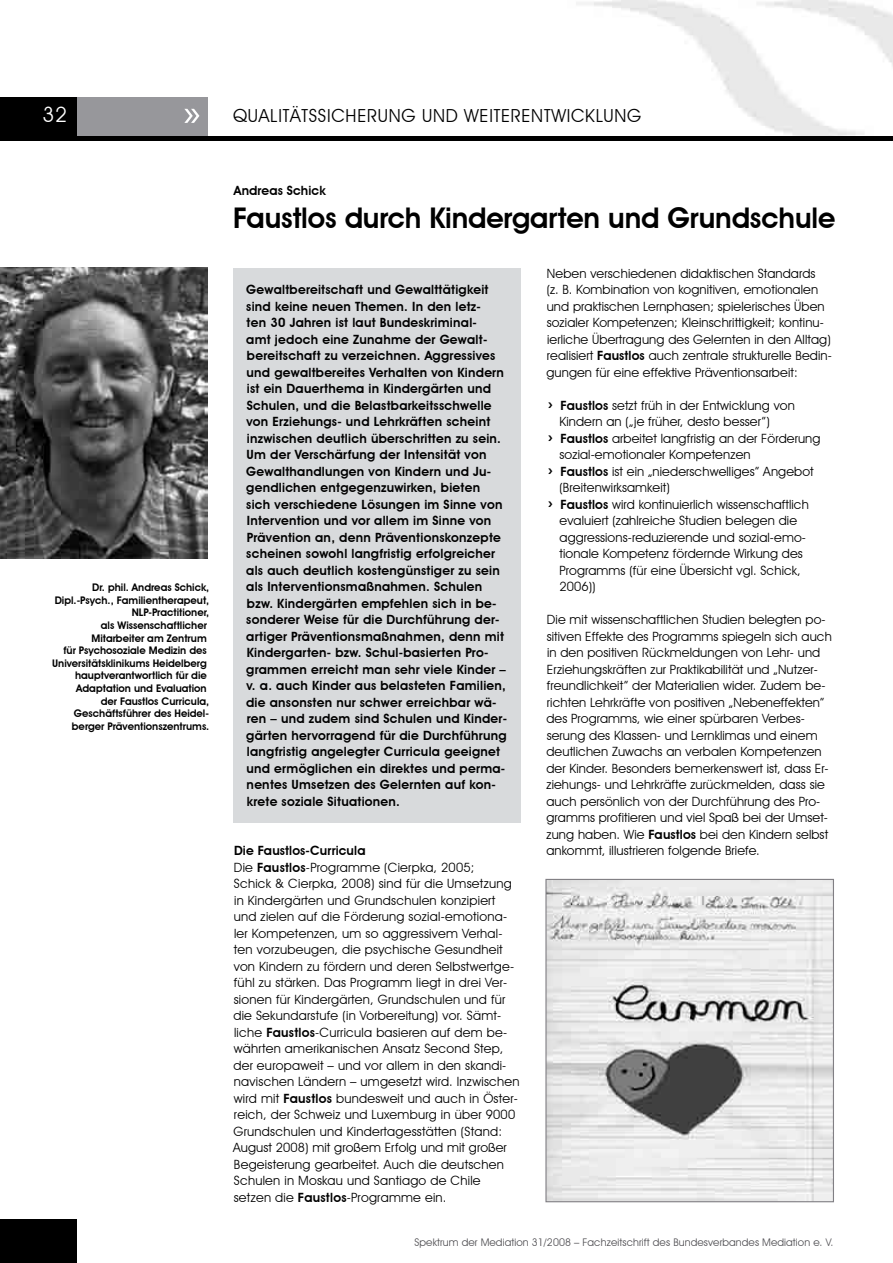
<style>
.page{position:relative;width:893px;height:1263px;background:#fff}
.page>*{position:absolute;margin:0;border:0;box-sizing:border-box;transform-origin:0 0}
.t1{font:600 28.5px "Avant Garde IT Cby BT";letter-spacing:-.005em;color:#000}
.t2{font:21px "Avant Garde IT Cby BT";color:#fff}
.t3{font:18px "Avant Garde IT Cby BT";letter-spacing:.04em;color:#000}
.t4{font:600 18px/33px "Avant Garde IT Cby BT";color:#000;text-align:justify}
.t5{font:12.75px/16.5px "Avant Garde IT Cby BT";letter-spacing:.01em;color:#000}
.t6{font:600 12.75px/16.5px "Avant Garde IT Cby BT";letter-spacing:.02em;color:#000}
.t7{font:600 10.5px/12.6px "Avant Garde IT Cby BT";color:#000;text-align:right}
.t8{font:10.5px "Avant Garde IT Cby BT";letter-spacing:.01em;color:#504f53}
.s1{font-weight:600}
</style>
<div class="page">
<div style="left:0;top:1219px;width:77px;height:44px;background:#000"></div>
<div style="left:0;top:98px;width:77px;height:38px;background:#000"></div>
<div style="left:77px;top:98px;width:130px;height:38px;background:#97979b"></div>
<hr style="left:0;top:136px;width:893px;height:4px;background:#000">
<svg style="left:184px;top:109px;width:15px;height:14px"></svg>
<img style="left:0;top:268px;width:207px;height:290px">
<div style="left:233px;top:268px;width:287px;height:554px;background:#d8dadc"></div>
<img style="left:547px;top:881px;width:285px;height:319px">
<div style="left:545px;top:879px;width:289px;height:323px;border:1px solid #817f84"></div>
<h2 class="t2" style="left:42px;top:102px;width:26px">32</h2>
<h3 class="t3" style="left:233px;top:104px;width:35px">qUALIT</h3>
<h3 class="t3" style="left:290px;top:104px;width:48px">ÄTSSICHER</h3>
<h3 class="t3" style="left:378px;top:104px;width:98px">UNG UND wEITERENT</h3>
<h3 class="t3" style="left:551px;top:104px;width:91px">WICKLUNG</h3>
<p class="t6" style="left:234px;top:182px;width:93px">Andreas Schick</p>
<p class="t7" style="left:52px;top:581px;width:159px">Dr. phil. Andreas Schick,<br>Dipl.-Psych., Familientherapeut,<br>NLP-Practitioner,<br>als Wissenschaftlicher<br>Mitarbeiter am Zentrum<br>für Psychosoziale Medizin des<br>Universitätsklinikums Heidelberg hauptverantwortlich für die<br>Adaptation und Evaluation<br>der Faustlos Curricula,<br>Geschäftsführer des Heidel&shy;berger Präventionszentrums.</p>
<h1 class="t1" style="left:233px;top:201px;width:604px">Faustlos durch Kindergarten und Grundschule</h1>
<p class="t6" style="left:246px;top:281px;width:262px">Gewaltbereitschaft und Gewalttätigkeit sind keine neuen Themen. In den letz-<br>ten 30 Jahren ist laut Bundeskriminal-<br>amt jedoch eine Zunahme der Gewalt&shy;bereitschaft zu verzeichnen. Aggressives und gewaltbereites Verhalten von Kindern ist ein Dauerthema in Kindergärten und Schulen, und die Belastbarkeitsschwelle von Erziehungs- und Lehrkräften scheint inzwischen deutlich überschritten zu sein.<br>Um der Verschärfung der Intensität von Gewalthandlungen von Kindern und Ju&shy;gendlichen entgegenzuwirken, bieten sich verschiedene Lösungen im Sinne von Intervention und vor allem im Sinne von Prävention an, denn Präventionskonzepte scheinen sowohl langfristig erfolgreicher als auch deutlich kostengünstiger zu sein als Interventionsmaßnahmen. Schulen bzw. Kindergärten empfehlen sich in be&shy;sonderer Weise für die Durchführung der&shy;artiger Präventionsmaßnahmen, denn mit Kindergarten- bzw. Schul-basierten Pro&shy;grammen erreicht man sehr viele Kinder – v. a. auch Kinder aus belasteten Familien, die ansonsten nur schwer erreichbar wä&shy;ren – und zudem sind Schulen und Kinder&shy;gärten hervorragend für die Durchführung langfristig angelegter Curricula geeignet und ermöglichen ein direktes und perma&shy;nentes Umsetzen des Gelernten auf kon&shy;krete soziale Situationen.</p>
<p class="t5" style="left:233px;top:842px;width:288px"><span class="s1">Die Faustlos-Curricula<br></span>Die <span class="s1">Faustlos</span>-Programme (Cierpka, 2005;<br>Schick &amp; Cierpka, 2008) sind für die Umsetzung in Kindergärten und Grundschulen konzipiert und zielen auf die Förderung sozial-emotiona&shy;ler Kom- petenzen, um so aggressivem Verhal&shy;ten vorzubeugen, die psychische Gesundheit von Kindern zu fördern und deren Selbstwertge&shy;fühl zu stärken. Das Programm liegt in drei Ver&shy;sionen für Kindergärten, Grundschulen und für die Sekundarstufe (in Vorbereitung) vor. Sämt&shy;liche <span class="s1">Faustlos</span>-Curricula basieren auf dem be&shy;währten amerikanischen Ansatz Second Step, der europaweit – und vor allem in den skandi&shy;navischen Ländern – umgesetzt wird. Inzwischen wird mit <span class="s1">Faustlos</span> bundesweit und auch in Öster&shy;reich, der Schweiz und Luxemburg in über 9000<br>Grundschulen und Kindertagesstätten (Stand:<br>August 2008) mit großem Erfolg und mit großer Begeisterung gearbeitet. Auch die deutschen Schulen in Moskau und Santiago de Chile setzen die <span class="s1">Faustlos</span>-Programme ein.</p>
<p class="t5" style="left:546px;top:265px;width:287px">Neben verschiedenen didaktischen Standards<br>(z. B. Kombination von kognitiven, emotionalen und praktischen Lernphasen; spielerisches Üben sozialer Kompetenzen; Kleinschrittigkeit; kontinu&shy;ierliche Übertragung des Gelernten in den Alltag) realisiert <span class="s1">Faustlos</span> auch zentrale strukturelle Bedin&shy;gungen für eine effektive Präventionsarbeit:</p>
<p class="t5" style="left:559px;top:397px;width:263px"><span class="s1">Faustlos</span> setzt früh in der Entwicklung von Kindern an („je früher, desto besser”)<br><span class="s1">Faustlos</span> arbeitet langfristig an der Förderung sozial-emotionaler Kompetenzen<br><span class="s1">Faustlos</span> ist ein „niederschwelliges” Angebot (Breitenwirksamkeit)<br><span class="s1">Faustlos</span> wird kontinuierlich wissenschaftlich evaluiert (zahlreiche Studien belegen die aggressions-reduzierende und sozial-emo&shy;tionale Kompetenz fördernde Wirkung des Programms (für eine Übersicht vgl. Schick, 2006))</p>
<p class="t5" style="left:546px;top:611px;width:287px">Die mit wissenschaftlichen Studien belegten po&shy;sitiven Effekte des Programms spiegeln sich auch in den positiven Rückmeldungen von Lehr- und Erziehungskräften zur Praktikabilität und „Nutzer&shy;freundlichkeit” der Materialien wider. Zudem be&shy;richten Lehrkräfte von positiven „Nebeneffekten” des Programms, wie einer spürbaren Verbes&shy;serung des Klassen- und Lernklimas und einem deutlichen Zuwachs an verbalen Kompetenzen der Kinder. Besonders bemerkenswert ist, dass Er&shy;ziehungs- und Lehrkräfte zurückmelden, dass sie auch persönlich von der Durchführung des Pro&shy;gramms profitieren und viel Spaß bei der Umset&shy;zung haben. Wie <span class="s1">Faustlos</span> bei den Kindern selbst ankommt, illustrieren folgende Briefe.</p>
<h3 class="t4" style="left:547px;top:387px;width:8px">› › › ›</h3>
<p class="t8" style="left:414px;top:1236px;width:420px">Spektrum der Mediation 31/2008 – Fachzeitschrift des Bundesverbandes Mediation e. V.</p>
</div>
